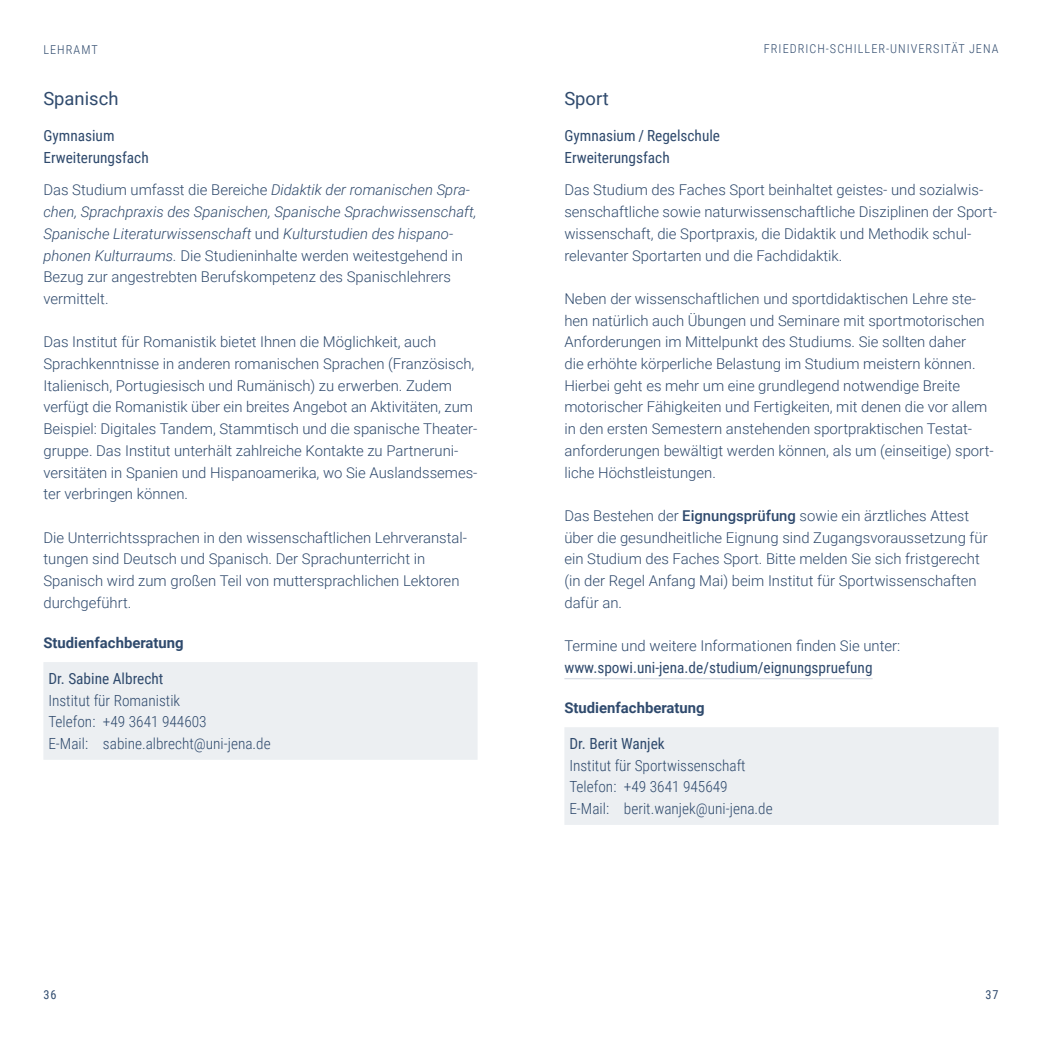
<style>
.page{position:relative;width:1042px;height:1042px;background:#fff}
.page>*{position:absolute;margin:0;border:0;box-sizing:border-box;transform-origin:0 0}
.h3_idx{font:18.38px "Roboto";color:#2f4a6d}
.p_address_4rows{font:300 15.4px/21.7px "Roboto Condensed";color:#2f4a6d}
.p_tagline{font:15.4px/21.7px "Roboto Condensed";color:#2f4a6d}
.t1{font:300 14.88px/21.7px "Roboto";color:#2f4a6d}
.t2{font:italic 300 14.88px/21.7px "Roboto";color:#2f4a6d}
.t3{font:700 14.88px "Roboto";color:#2f4a6d}
.t4{font:300 12.25px "Roboto Condensed";letter-spacing:.085em;color:#2f4a6d}
.t5{font:12.25px "Roboto Condensed";color:#2f4a6d}
.s1{font-style:normal}
.s2{font-weight:400}
.s3{font-weight:500}
</style>
<div class="page">
<div style="left:43px;top:662px;width:434px;height:98px;background:#eceff2"></div>
<hr style="left:564px;top:678px;width:308px;height:1px;background:#dadee5">
<div style="left:564px;top:727px;width:434px;height:98px;background:#eceff2"></div>
<p class="t4" style="left:43px;top:41px;width:56px">Lehramt</p>
<p class="h3_idx" style="left:43px;top:86px;width:77px">Spanisch</p>
<p class="p_tagline" style="left:43px;top:124px;width:107px">Gymnasium<br>Erweiterungsfach</p>
<p class="t2" style="left:43px;top:179px;width:435px"><span class="s1">Das Studium umfasst die Bereiche</span> Didaktik der romanischen Spra&shy;chen, Sprachpraxis des Spanischen, Spanische Sprachwissenschaft, Spanische Literaturwissenschaft <span class="s1">und</span> Kulturstudien des hispano&shy;phonen Kulturraums. <span class="s1">Die Studieninhalte werden weitestgehend in Bezug zur angestrebten Berufskompetenz des Spanischlehrers vermittelt.</span></p>
<p class="t1" style="left:43px;top:331px;width:435px">Das Institut für Romanistik bietet Ihnen die Möglichkeit, auch Sprachkenntnisse in anderen romanischen Sprachen (Französisch, Italienisch, Portugiesisch und Rumänisch) zu erwerben. Zudem verfügt die Romanistik über ein breites Angebot an Aktivitäten, zum Beispiel: Digitales Tandem, Stammtisch und die spanische Theater&shy;gruppe. Das Institut unterhält zahlreiche Kontakte zu Partneruni&shy;versitäten in Spanien und Hispanoamerika, wo Sie Auslandssemes&shy;ter verbringen können.</p>
<p class="t1" style="left:43px;top:526px;width:424px">Die Unterrichtssprachen in den wissenschaftlichen Lehrveranstal&shy;tungen sind Deutsch und Spanisch. Der Sprachunterricht in Spanisch wird zum großen Teil von muttersprachlichen Lektoren durchgeführt.</p>
<h4 class="t3" style="left:43px;top:632px;width:142px">Studienfachberatung</h4>
<p class="p_address_4rows" style="left:48px;top:667px;width:224px"><span class="s2">Dr. Sabine Albrecht<br></span>Institut für Romanistik<br>Telefon: +49 3641 944603<br>E-Mail: sabine.albrecht@uni-jena.de</p>
<p class="t4" style="left:764px;top:40px;width:236px">FRIEDRICH-SCHILLER-UNIVERSITÄT JENA</p>
<p class="h3_idx" style="left:564px;top:86px;width:46px">Sport</p>
<p class="p_tagline" style="left:564px;top:124px;width:157px">Gymnasium / Regelschule<br>Erweiterungsfach</p>
<p class="t1" style="left:564px;top:179px;width:434px">Das Studium des Faches Sport beinhaltet geistes- und sozialwis&shy;senschaftliche sowie naturwissenschaftliche Disziplinen der Sport&shy;wissenschaft, die Sportpraxis, die Didaktik und Methodik schul&shy;relevanter Sportarten und die Fachdidaktik.</p>
<p class="t1" style="left:564px;top:287px;width:422px">Neben der wissenschaftlichen und sportdidaktischen Lehre ste&shy;hen natürlich auch Übungen und Seminare mit sportmotorischen Anforderungen im Mittelpunkt des Studiums. Sie sollten daher die erhöhte körperliche Belastung im Studium meistern können.</p>
<p class="t1" style="left:564px;top:374px;width:431px">Hierbei geht es mehr um eine grundlegend notwendige Breite motorischer Fähigkeiten und Fertigkeiten, mit denen die vor allem in den ersten Semestern anstehenden sportpraktischen Testat&shy;anforderungen bewältigt werden können, als um (einseitige) sport&shy;liche Höchstleistungen.</p>
<p class="t1" style="left:564px;top:504px;width:425px">Das Bestehen der <span class="s3">Eignungsprüfung</span> sowie ein ärztliches Attest über die gesundheitliche Eignung sind Zugangsvoraussetzung für ein Studium des Faches Sport. Bitte melden Sie sich fristgerecht (in der Regel Anfang Mai) beim Institut für Sportwissenschaften dafür an.</p>
<p class="t1" style="left:564px;top:634px;width:337px">Termine und weitere Informationen finden Sie unter:</p>
<p class="p_tagline" style="left:564px;top:656px;width:310px">www.spowi.uni-jena.de/studium/eignungspruefung</p>
<h4 class="t3" style="left:564px;top:697px;width:142px">Studienfachberatung</h4>
<p class="p_address_4rows" style="left:569px;top:732px;width:205px"><span class="s2">Dr. Berit Wanjek<br></span>Institut für Sportwissenschaft<br>Telefon: +49 3641 945649<br>E-Mail: berit.wanjek@uni-jena.de</p>
<p class="t5" style="left:43px;top:985px;width:15px">36</p>
<p class="t5" style="left:985px;top:985px;width:15px">37</p>
</div>
